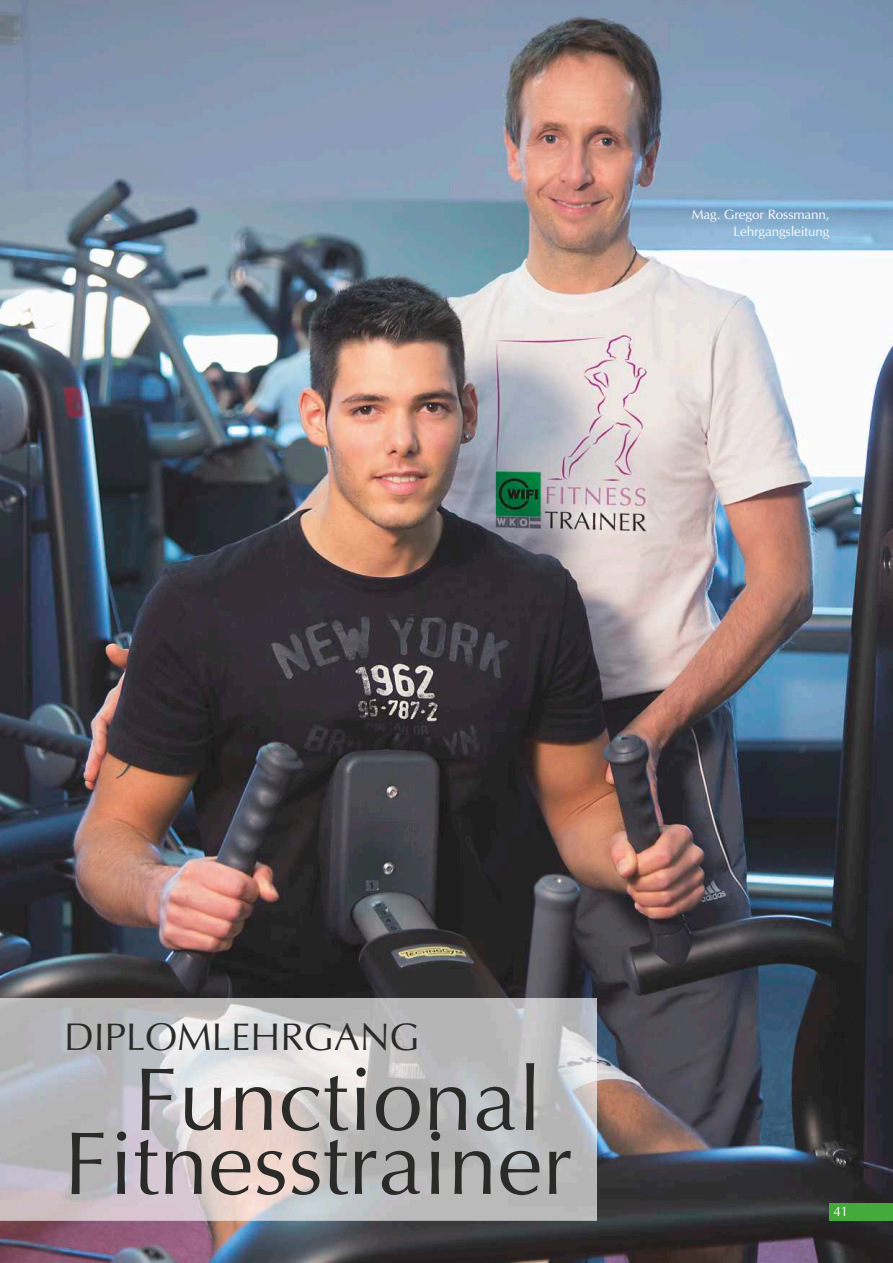
<style>
.page{position:relative;width:893px;height:1263px;background:#fff}
.page>*{position:absolute;margin:0;border:0;box-sizing:border-box;transform-origin:0 0}
.t1{font:89.7px/64.1px "Optima";color:#2a2a29;text-align:center}
.t2{font:38.55px "Optima";color:#2a2a29}
.t3{font:13.5px/16.8px "Optima";letter-spacing:-.01em;color:#fefefe;text-align:right}
</style>
<div class="page">
<img style="left:0;top:0;width:893px;height:1263px">
<img style="left:0;top:998px;width:597px;height:222px">
<div style="left:829px;top:1203px;width:64px;height:17px;background:#43aa3b"></div>
<p class="t3" style="left:692px;top:206px;width:139px">Mag. Gregor Rossmann,<br>Lehrgangsleitung</p>
<h2 class="t2" style="left:64px;top:1017px;width:358px">DIPLOMLEHRGANG</h2>
<h1 class="t1" style="left:64px;top:1071px;width:510px">Functional<br>Fitnesstrainer</h1>
<p class="t3" style="left:833px;top:1204px;width:17px">41</p>
</div>
